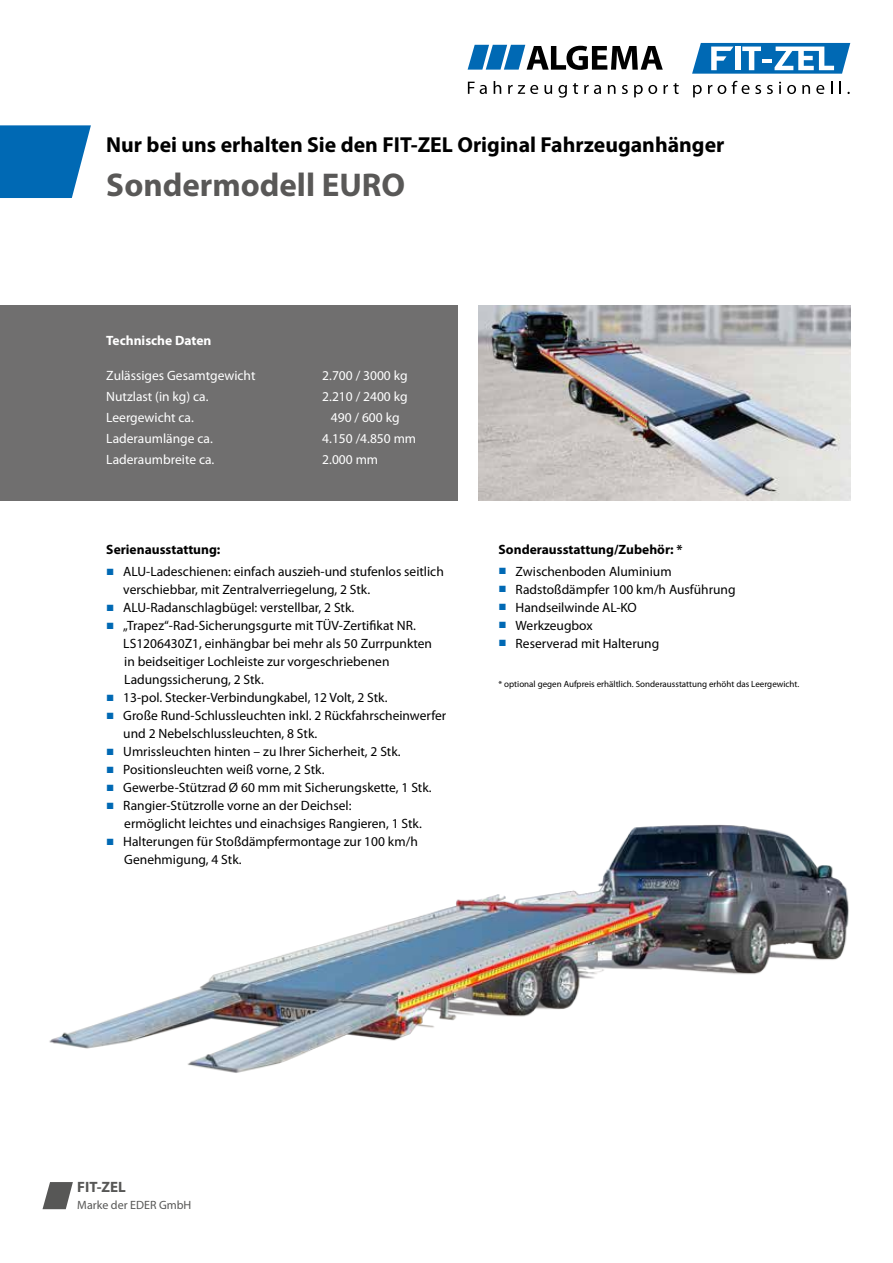
<style>
.page{position:relative;width:893px;height:1263px;background:#fff}
.page>*{position:absolute;margin:0;border:0;box-sizing:border-box;transform-origin:0 0}
.t1{font:700 33px "Myriad Pro";color:#595857}
.t2{font:700 21.75px "Myriad Pro";color:#000}
.t3{font:700 15px "Myriad Pro";color:#575756}
.t4{font:13.5px/18px "Myriad Pro";color:#000}
.t5{font:13.5px "Myriad Pro";color:#fff}
.t6{font:700 13.5px "Myriad Pro";color:#000}
.t7{font:700 13.5px "Myriad Pro";color:#fff}
.t8{font:12px "Myriad Pro";color:#575756}
.t9{font:9px "Myriad Pro";color:#000}
.s1{font-family:"Arial";color:#0069b4}
</style>
<div class="page">
<svg style="left:468px;top:45px;width:195px;height:25px"></svg>
<svg style="left:692px;top:43px;width:158px;height:31px"></svg>
<svg style="left:468px;top:82px;width:19px;height:12px"></svg>
<svg style="left:494px;top:81px;width:7px;height:13px"></svg>
<svg style="left:508px;top:85px;width:30px;height:9px"></svg>
<svg style="left:544px;top:85px;width:8px;height:9px"></svg>
<svg style="left:558px;top:85px;width:9px;height:13px"></svg>
<svg style="left:573px;top:83px;width:5px;height:11px"></svg>
<svg style="left:584px;top:85px;width:17px;height:9px"></svg>
<svg style="left:608px;top:85px;width:7px;height:9px"></svg>
<svg style="left:622px;top:85px;width:6px;height:9px"></svg>
<svg style="left:634px;top:85px;width:23px;height:12px"></svg>
<svg style="left:663px;top:83px;width:16px;height:11px"></svg>
<svg style="left:693px;top:85px;width:9px;height:12px"></svg>
<svg style="left:708px;top:85px;width:4px;height:9px"></svg>
<svg style="left:718px;top:85px;width:8px;height:9px"></svg>
<svg style="left:732px;top:81px;width:17px;height:13px"></svg>
<svg style="left:755px;top:85px;width:6px;height:9px"></svg>
<svg style="left:767px;top:85px;width:6px;height:9px"></svg>
<svg style="left:779px;top:82px;width:2px;height:12px"></svg>
<svg style="left:787px;top:85px;width:9px;height:9px"></svg>
<svg style="left:802px;top:85px;width:8px;height:9px"></svg>
<svg style="left:816px;top:85px;width:8px;height:9px"></svg>
<svg style="left:831px;top:81px;width:1px;height:13px"></svg>
<svg style="left:839px;top:81px;width:2px;height:13px"></svg>
<svg style="left:0;top:125px;width:91px;height:73px;background:#1c79bc"></svg>
<div style="left:0;top:306px;width:457px;height:195px;background:#706f6f"></div>
<img style="left:49px;top:824px;width:800px;height:249px">
<img style="left:478px;top:306px;width:372px;height:195px">
<svg style="left:43px;top:1182px;width:30px;height:27px"></svg>
<h2 class="t2" style="left:106px;top:131px;width:620px">Nur bei uns erhalten Sie den FIT-ZEL Original Fahrzeuganhänger</h2>
<h1 class="t1" style="left:106px;top:164px;width:300px">Sondermodell EURO</h1>
<p class="t7" style="left:106px;top:332px;width:107px">Technische Daten</p>
<p class="t5" style="left:106px;top:367px;width:151px">Zulässiges Gesamtgewicht</p>
<p class="t5" style="left:322px;top:367px;width:87px">2.700 / 3000 kg</p>
<p class="t5" style="left:106px;top:388px;width:104px">Nutzlast (in kg) ca.</p>
<p class="t5" style="left:322px;top:388px;width:87px">2.210 / 2400 kg</p>
<p class="t5" style="left:106px;top:409px;width:89px">Leergewicht ca.</p>
<p class="t5" style="left:331px;top:409px;width:70px">490 / 600 kg</p>
<p class="t5" style="left:106px;top:430px;width:108px">Laderaumlänge ca.</p>
<p class="t5" style="left:322px;top:430px;width:95px">4.150 /4.850 mm</p>
<p class="t5" style="left:106px;top:451px;width:110px">Laderaumbreite ca.</p>
<p class="t5" style="left:322px;top:451px;width:57px">2.000 mm</p>
<p class="t6" style="left:106px;top:540px;width:116px">Serienausstattung:</p>
<p class="t4" style="left:123px;top:562px;width:322px;text-indent:-17px"><span class="s1">■</span> ALU-Ladeschienen: einfach auszieh-und stufenlos seitlich verschiebbar, mit Zentralverriegelung, 2 Stk.</p>
<p class="t4" style="left:106px;top:598px;width:250px"><span class="s1">■</span> ALU-Radanschlagbügel: verstellbar, 2 Stk.</p>
<p class="t4" style="left:123px;top:616px;width:310px;text-indent:-17px"><span class="s1">■</span> „Trapez“-Rad-Sicherungsgurte mit TÜV-Zertifikat NR.<br>LS1206430Z1, einhängbar bei mehr als 50 Zurrpunkten in beidseitiger Lochleiste zur vorgeschriebenen Ladungssicherung, 2 Stk.</p>
<p class="t4" style="left:106px;top:688px;width:283px"><span class="s1">■</span> 13-pol. Stecker-Verbindungkabel, 12 Volt, 2 Stk.</p>
<p class="t4" style="left:123px;top:706px;width:324px;text-indent:-17px"><span class="s1">■</span> Große Rund-Schlussleuchten inkl. 2 Rückfahrscheinwerfer und 2 Nebelschlussleuchten, 8 Stk.</p>
<p class="t4" style="left:106px;top:742px;width:296px"><span class="s1">■</span> Umrissleuchten hinten – zu Ihrer Sicherheit, 2 Stk.</p>
<p class="t4" style="left:106px;top:760px;width:220px"><span class="s1">■</span> Positionsleuchten weiß vorne, 2 Stk.</p>
<p class="t4" style="left:106px;top:778px;width:327px"><span class="s1">■</span> Gewerbe-Stützrad Ø 60 mm mit Sicherungskette, 1 Stk.</p>
<p class="t4" style="left:124px;top:796px;width:299px;text-indent:-18px"><span class="s1">■</span> Rangier-Stützrolle vorne an der Deichsel:<br>ermöglicht leichtes und einachsiges Rangieren, 1 Stk.</p>
<p class="t4" style="left:124px;top:832px;width:295px;text-indent:-18px"><span class="s1">■</span> Halterungen für Stoßdämpfermontage zur 100 km/h<br>Genehmigung, 4 Stk.</p>
<p class="t6" style="left:499px;top:540px;width:185px">Sonderausstattung/Zubehör: *</p>
<p class="t4" style="left:499px;top:562px;width:175px"><span class="s1">■</span> Zwischenboden Aluminium</p>
<p class="t4" style="left:499px;top:580px;width:239px"><span class="s1">■</span> Radstoßdämpfer 100 km/h Ausführung</p>
<p class="t4" style="left:499px;top:598px;width:140px"><span class="s1">■</span> Handseilwinde AL-KO</p>
<p class="t4" style="left:499px;top:616px;width:96px"><span class="s1">■</span> Werkzeugbox</p>
<p class="t4" style="left:499px;top:634px;width:162px"><span class="s1">■</span> Reserverad mit Halterung</p>
<p class="t9" style="left:499px;top:678px;width:302px">* optional gegen Aufpreis erhältlich. Sonderausstattung erhöht das Leergewicht.</p>
<p class="t3" style="left:77px;top:1177px;width:50px">FIT-ZEL</p>
<p class="t8" style="left:77px;top:1197px;width:116px">Marke der EDER GmbH</p>
</div>
